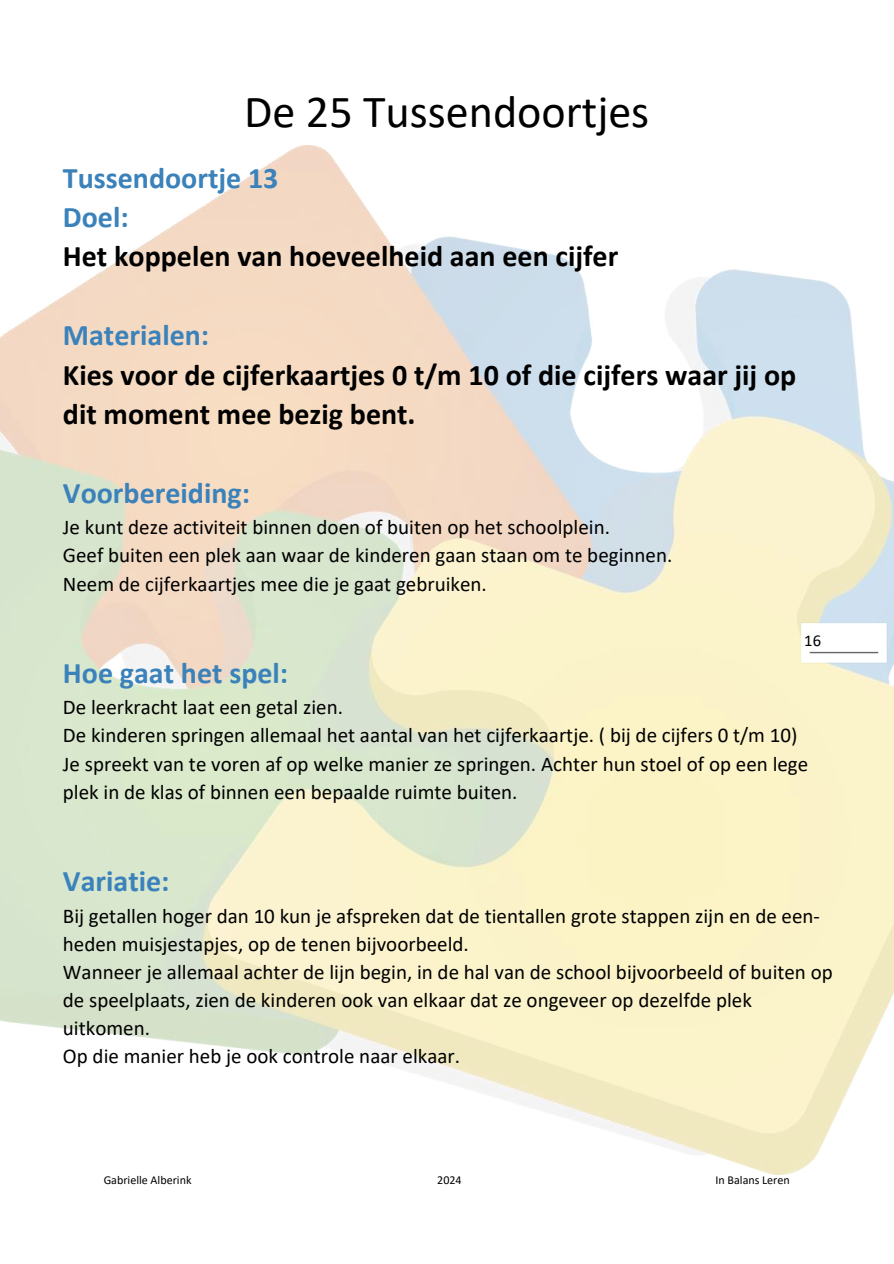
<style>
.page{position:relative;width:894px;height:1264px;background:#fff}
.page>*{position:absolute;margin:0;border:0;box-sizing:border-box;transform-origin:0 0}
.t1{font:46.05px "Calibri";color:#000}
.t2{font:700 30px/39.3px "Calibri";color:#000}
.t3{font:700 30px/39.3px "Calibri";color:#3b82bb}
.t4{font:21px/28.2px "Calibri";color:#000}
.t5{font:16.5px "Calibri";color:#000}
.t6{font:12px "Calibri";color:#000}
</style>
<div class="page">
<img style="left:793px;top:615px;width:100px;height:54px">
<h1 class="t1" style="left:244px;top:93px;width:406px">De 25 Tussendoortjes</h1>
<h2 class="t3" style="left:63px;top:160px;width:217px">Tussendoortje 13<br>Doel:</h2>
<h2 class="t2" style="left:63px;top:239px;width:557px">Het koppelen van hoeveelheid aan een cijfer</h2>
<h2 class="t3" style="left:63px;top:318px;width:148px">Materialen:</h2>
<h2 class="t2" style="left:63px;top:357px;width:734px">Kies voor de cijferkaartjes 0 t/m 10 of die cijfers waar jij op dit moment mee bezig bent.</h2>
<h2 class="t3" style="left:63px;top:475px;width:188px">Voorbereiding:</h2>
<p class="t4" style="left:63px;top:515px;width:610px">Je kunt deze activiteit binnen doen of buiten op het schoolplein.<br>Geef buiten een plek aan waar de kinderen gaan staan om te beginnen.<br>Neem de cijferkaartjes mee die je gaat gebruiken.</p>
<p class="t5" style="left:804px;top:633px;width:18px">16</p>
<h2 class="t3" style="left:63px;top:655px;width:227px">Hoe gaat het spel:</h2>
<p class="t4" style="left:63px;top:695px;width:746px">De leerkracht laat een getal zien.<br>De kinderen springen allemaal het aantal van het cijferkaartje. ( bij de cijfers 0 t/m 10)<br>Je spreekt van te voren af op welke manier ze springen. Achter hun stoel of op een lege plek in de klas of binnen een bepaalde ruimte buiten.</p>
<h2 class="t3" style="left:63px;top:863px;width:108px">Variatie:</h2>
<p class="t4" style="left:63px;top:903px;width:771px">Bij getallen hoger dan 10 kun je afspreken dat de tientallen grote stappen zijn en de een&shy;heden muisjestapjes, op de tenen bijvoorbeeld.<br>Wanneer je allemaal achter de lijn begin, in de hal van de school bijvoorbeeld of buiten op de speelplaats, zien de kinderen ook van elkaar dat ze ongeveer op dezelfde plek uitkomen.<br>Op die manier heb je ook controle naar elkaar.</p>
<p class="t6" style="left:104px;top:1174px;width:89px">Gabrielle Alberink</p>
<p class="t6" style="left:437px;top:1174px;width:26px">2024</p>
<p class="t6" style="left:715px;top:1174px;width:76px">In Balans Leren</p>
</div>
